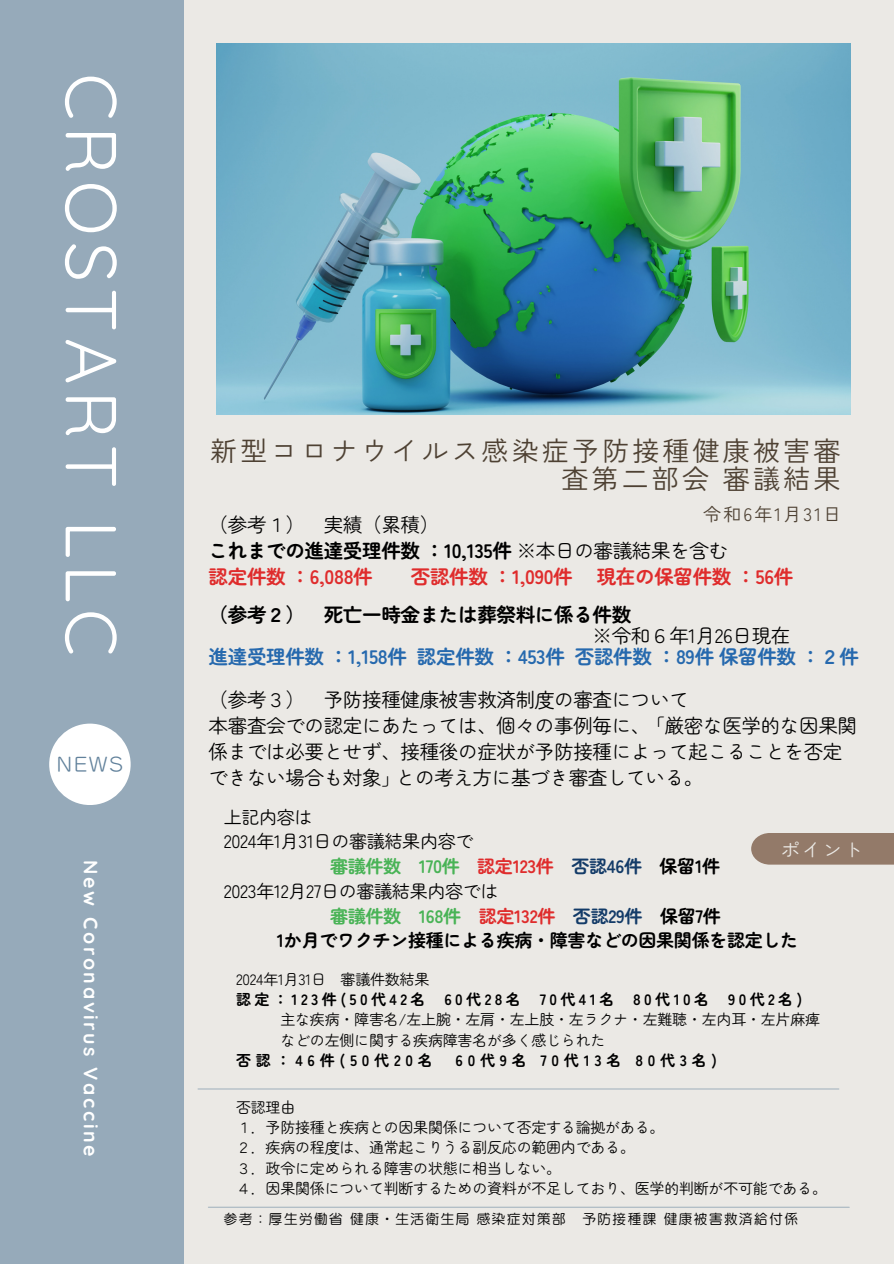
<style>
.page{position:relative;width:894px;height:1264px;background:#fff}
.page>*{position:absolute;margin:0;border:0;box-sizing:border-box;transform-origin:0 0}
.t1{font:72px "Quicksand";letter-spacing:.085em;color:#fff}
.t2{font:27px/28.2px "Zen Kaku Gothic New";letter-spacing:.115em;color:#4e4133;text-align:right}
.t3{font:19.5px/25.8px "Zen Maru Gothic";letter-spacing:-.015em;color:#000}
.t4{font:700 19.5px "Zen Maru Gothic";letter-spacing:-.015em;color:#2669ae}
.t5{font:700 19.5px "Zen Maru Gothic";letter-spacing:-.015em;color:#df2c2c}
.t6{font:700 19.5px "Quicksand";letter-spacing:.135em;color:#fff}
.t7{font:700 19.5px "Zen Maru Gothic";letter-spacing:-.015em;color:#000}
.t8{font:19.5px "Zen Maru Gothic";color:#ebe9e5}
.t9{font:700 18px "Zen Maru Gothic";letter-spacing:-.015em;color:#49b356}
.t10{font:18px "Zen Maru Gothic";letter-spacing:-.015em;color:#000}
.t11{font:700 18px "Zen Maru Gothic";letter-spacing:-.015em;color:#000}
.t12{font:18px "Zen Kaku Gothic New";letter-spacing:.115em;color:#4e4133}
.t13{font:18px "Canva UD Marugo Large Pr 6 N M";color:#61819b}
.t14{font:15px/20.2px "Zen Maru Gothic";letter-spacing:-.015em;color:#000}
.t15{font:700 15px "Zen Maru Gothic";letter-spacing:.32em;color:#000}
.t16{font:13.5px "Canva UD Marugo Large Pr 6 N M";letter-spacing:.115em;color:#000}
.s1{font-weight:700}
.s2{font-weight:700;color:#df2c2c}
.s3{color:#df2c2c}
.s4{color:#133b68}
.s5{color:#000}
</style>
<div class="page">
<div style="left:0;top:0;width:893px;height:1263px;background:#ebe9e5"></div>
<img style="left:216px;top:44px;width:633px;height:370px">
<div style="left:0;top:0;width:184px;height:1263px;background:#96aaba"></div>
<div style="left:49px;top:723px;width:82px;height:82px;background:#fff;border-radius:50%"></div>
<hr style="left:198px;top:1088px;width:640px;height:1px;background:#a6b5c0">
<div style="left:751px;top:833px;width:142px;height:31px;background:#937a69"></div>
<hr style="left:208px;top:1206px;width:641px;height:1px;background:#a6b5c0">
<h1 class="t1" style="left:138px;top:73px;width:584px;rotate:90deg">CROSTART LLC</h1>
<h5 class="t13" style="left:57px;top:755px;width:68px">NEWS</h5>
<h2 class="t6" style="left:103px;top:860px;width:297px;rotate:90deg">New Coronavirus Vaccine</h2>
<h3 class="t2" style="left:210px;top:435px;width:631px">新型コロナウイルス感染症予防接種健康被害審査第二部会審議結果</h3>
<h4 class="t12" style="left:703px;top:500px;width:140px">令和6年1月31日</h4>
<h5 class="t3" style="left:208px;top:511px;width:521px">（参考１） 実績（累積）<br><span class="s1">これまでの進達受理件数：10,135件</span> ※本日の審議結果を含む<span class="s2">認定件数：6,088件</span></h5>
<h5 class="t5" style="left:411px;top:561px;width:384px">否認件数：1,090件 現在の保留件数：56件</h5>
<h5 class="t7" style="left:208px;top:600px;width:424px">（参考２） 死亡一時金または葬祭料に係る件数</h5>
<h5 class="t3" style="left:592px;top:621px;width:199px">※令和６年1月26日現在</h5>
<h5 class="t4" style="left:208px;top:641px;width:651px">進達受理件数：1,158件認定件数：453件否認件数：89件保留件数：２件</h5>
<h5 class="t3" style="left:208px;top:685px;width:649px">（参考３） 予防接種健康被害救済制度の審査について<br>本審査会での認定にあたっては、個々の事例毎に、｢厳密な医学的な因果関係までは必要とせず、接種後の症状が予防接種によって起こることを否定できない場合も対象｣との考え方に基づき審査している。</h5>
<h5 class="t10" style="left:224px;top:802px;width:90px">上記内容は</h5>
<h5 class="t10" style="left:224px;top:827px;width:251px">2024年1月31日の審議結果内容で</h5>
<h5 class="t9" style="left:330px;top:852px;width:391px">審議件数 170件 <span class="s3">認定123件</span> <span class="s4">否認46件</span> <span class="s5">保留1件</span></h5>
<h5 class="t10" style="left:224px;top:876px;width:276px">2023年12月27日の審議結果内容では</h5>
<h5 class="t9" style="left:330px;top:901px;width:392px">審議件数 168件 <span class="s3">認定132件</span> <span class="s4">否認29件</span> <span class="s5">保留7件</span></h5>
<h5 class="t11" style="left:277px;top:926px;width:523px">1か月でワクチン接種による疾病・障害などの因果関係を認定した</h5>
<h5 class="t8" style="left:780px;top:834px;width:84px">ポイント</h5>
<h6 class="t14" style="left:236px;top:968px;width:195px">2024年1月31日 審議件数結果<span class="s1">認定：123件(50代42名</span></h6>
<h6 class="t15" style="left:444px;top:987px;width:78px">60代28名</h6>
<h6 class="t15" style="left:539px;top:987px;width:76px">70代41名</h6>
<h6 class="t15" style="left:633px;top:987px;width:78px">80代10名</h6>
<h6 class="t15" style="left:727px;top:987px;width:76px">90代2名)</h6>
<h6 class="t14" style="left:280px;top:1008px;width:541px">主な疾病・障害名/左上腕・左肩・左上肢・左ラクナ・左難聴・左内耳・左片麻痺</h6>
<h6 class="t14" style="left:280px;top:1028px;width:326px">などの左側に関する疾病障害名が多く感じられた</h6>
<h6 class="t15" style="left:236px;top:1048px;width:198px">否認：46件(50代20名</h6>
<h6 class="t15" style="left:455px;top:1048px;width:263px">60代9名 70代13名 80代3名)</h6>
<h6 class="t14" style="left:236px;top:1096px;width:592px">否認理由<br>１．予防接種と疾病との因果関係について否定する論拠がある。<br>２．疾病の程度は、通常起こりうる副反応の範囲内である。<br>３．政令に定められる障害の状態に相当しない。<br>４．因果関係について判断するための資料が不足しており、医学的判断が不可能である。</h6>
<p class="t16" style="left:224px;top:1211px;width:575px">参考：厚生労働省健康・生活衛生局感染症対策部 予防接種課健康被害救済給付係</p>
</div>
